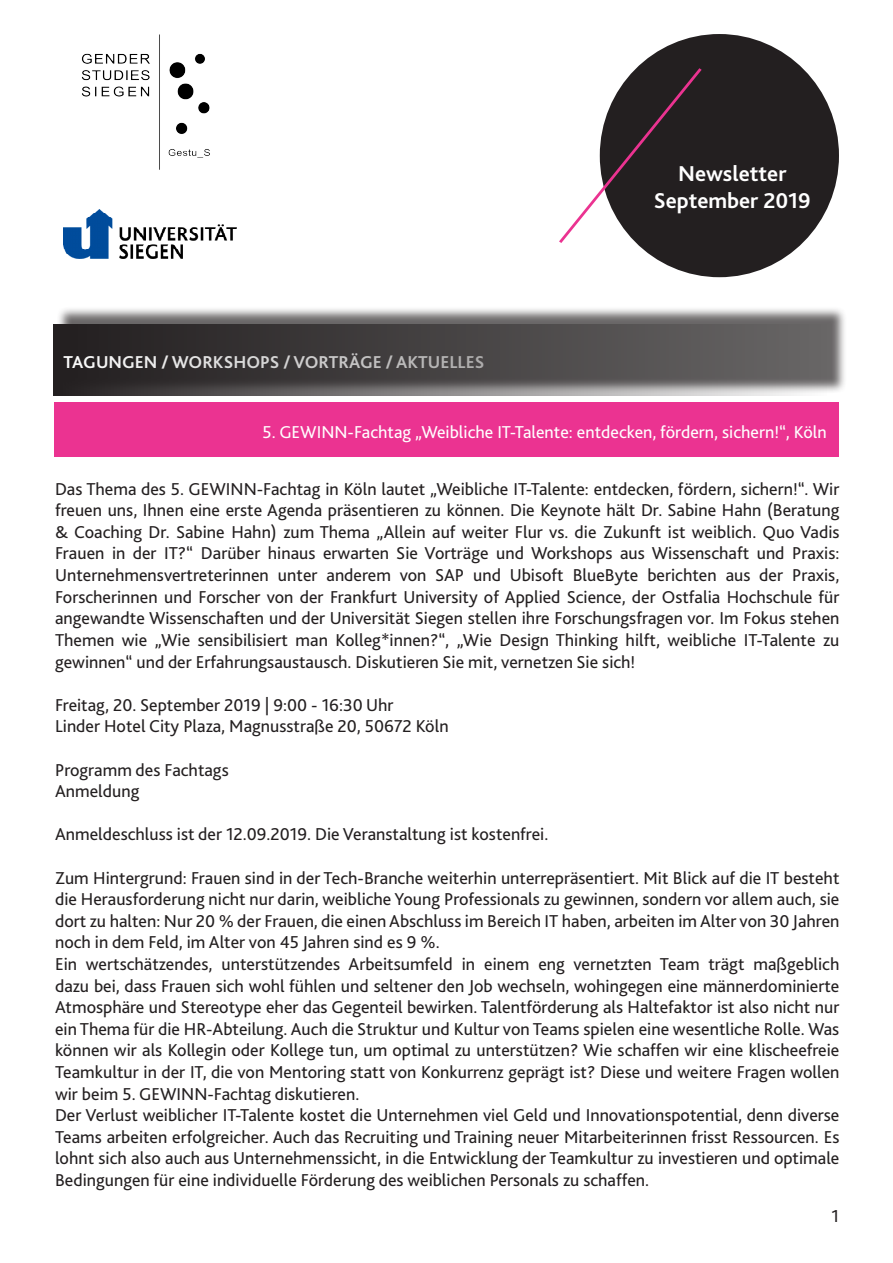
<style>
.page{position:relative;width:893px;height:1263px;background:#fff}
.page>*{position:absolute;margin:0;border:0;box-sizing:border-box;transform-origin:0 0}
.t1{font:700 22.5px/27px "Bliss 2";color:#fff;text-align:center}
.t2{font:18px/21.6px "Bliss 2";color:#231f20}
.t3{font:18px "Bliss 2";color:#fff}
.t4{font:700 18px "Bliss 2";color:#fff}
</style>
<div class="page">
<img style="left:81px;top:34px;width:129px;height:136px">
<img style="left:64px;top:209px;width:172px;height:49px">
<div style="left:600px;top:34px;width:239px;height:243px;background:#231f20;border-radius:50%"></div>
<div style="left:56px;top:307px;width:790px;height:87px;background:#231f20;opacity:.68"></div>
<svg style="left:53px;top:324px;width:774px;height:71px;background:#4e4b4c"></svg>
<svg style="left:559px;top:65px;width:143px;height:181px"></svg>
<div style="left:54px;top:403px;width:773px;height:54px;background:#eb3391"></div>
<p class="t4" style="left:64px;top:351px;width:422px">TAGUNGEN / WORKSHOPS / VORTRÄGE / AKTUELLES</p>
<p class="t1" style="left:654px;top:160px;width:159px">NEWSLETTER<br>SEPTEMBER 2019</p>
<p class="t3" style="left:263px;top:421px;width:566px">5. GEWINN-Fachtag „Weibliche IT-Talente: entdecken, fördern, sichern!“, Köln</p>
<p class="t2" style="left:55px;top:477px;width:786px;text-align:justify">Das Thema des 5. GEWINN-Fachtag in Köln lautet „Weibliche IT-Talente: entdecken, fördern, sichern!“. Wir freuen uns, Ihnen eine erste Agenda präsentieren zu können. Die Keynote hält Dr. Sabine Hahn (Beratung &amp; Coaching Dr. Sabine Hahn) zum Thema „Allein auf weiter Flur vs. die Zukunft ist weiblich. Quo Vadis Frauen in der IT?“ Darüber hinaus erwarten Sie Vorträge und Workshops aus Wissenschaft und Praxis:<br>Unternehmensvertreterinnen unter anderem von SAP und Ubisoft BlueByte berichten aus der Praxis, Forscherinnen und Forscher von der Frankfurt University of Applied Science, der Ostfalia Hochschule für angewandte Wissenschaften und der Universität Siegen stellen ihre Forschungsfragen vor. Im Fokus stehen Themen wie „Wie sensibilisiert man Kolleg*innen?“, „Wie Design Thinking hilft, weibliche IT-Talente zu gewinnen“ und der Erfahrungsaustausch. Diskutieren Sie mit, vernetzen Sie sich!</p>
<p class="t2" style="left:55px;top:693px;width:395px">Freitag, 20. September 2019 | 9:00 - 16:30 Uhr<br>Linder Hotel City Plaza, Magnusstraße 20, 50672 Köln</p>
<p class="t2" style="left:55px;top:758px;width:175px">Programm des Fachtags<br>Anmeldung</p>
<p class="t2" style="left:55px;top:823px;width:495px">Anmeldeschluss ist der 12.09.2019. Die Veranstaltung ist kostenfrei.</p>
<p class="t2" style="left:55px;top:866px;width:786px">Zum Hintergrund: Frauen sind in der Tech-Branche weiterhin unterrepräsentiert. Mit Blick auf die IT besteht die Herausforderung nicht nur darin, weibliche Young Professionals zu gewinnen, sondern vor allem auch, sie dort zu halten: Nur 20 % der Frauen, die einen Abschluss im Bereich IT haben, arbeiten im Alter von 30 Jahren noch in dem Feld, im Alter von 45 Jahren sind es 9 %.<br>Ein wertschätzendes, unterstützendes Arbeitsumfeld in einem eng vernetzten Team trägt maßgeblich dazu bei, dass Frauen sich wohl fühlen und seltener den Job wechseln, wohingegen eine männerdominierte Atmosphäre und Stereotype eher das Gegenteil bewirken. Talentförderung als Haltefaktor ist also nicht nur ein Thema für die HR-Abteilung. Auch die Struktur und Kultur von Teams spielen eine wesentliche Rolle. Was können wir als Kollegin oder Kollege tun, um optimal zu unterstützen? Wie schaffen wir eine klischeefreie Teamkultur in der IT, die von Mentoring statt von Konkurrenz geprägt ist? Diese und weitere Fragen wollen wir beim 5. GEWINN-Fachtag diskutieren.<br>Der Verlust weiblicher IT-Talente kostet die Unternehmen viel Geld und Innovationspotential, denn diverse Teams arbeiten erfolgreicher. Auch das Recruiting und Training neuer Mitarbeiterinnen frisst Ressourcen. Es lohnt sich also auch aus Unternehmenssicht, in die Entwicklung der Teamkultur zu investieren und optimale Bedingungen für eine individuelle Förderung des weiblichen Personals zu schaffen.</p>
<p class="t2" style="left:831px;top:1205px;width:9px">1</p>
</div>
